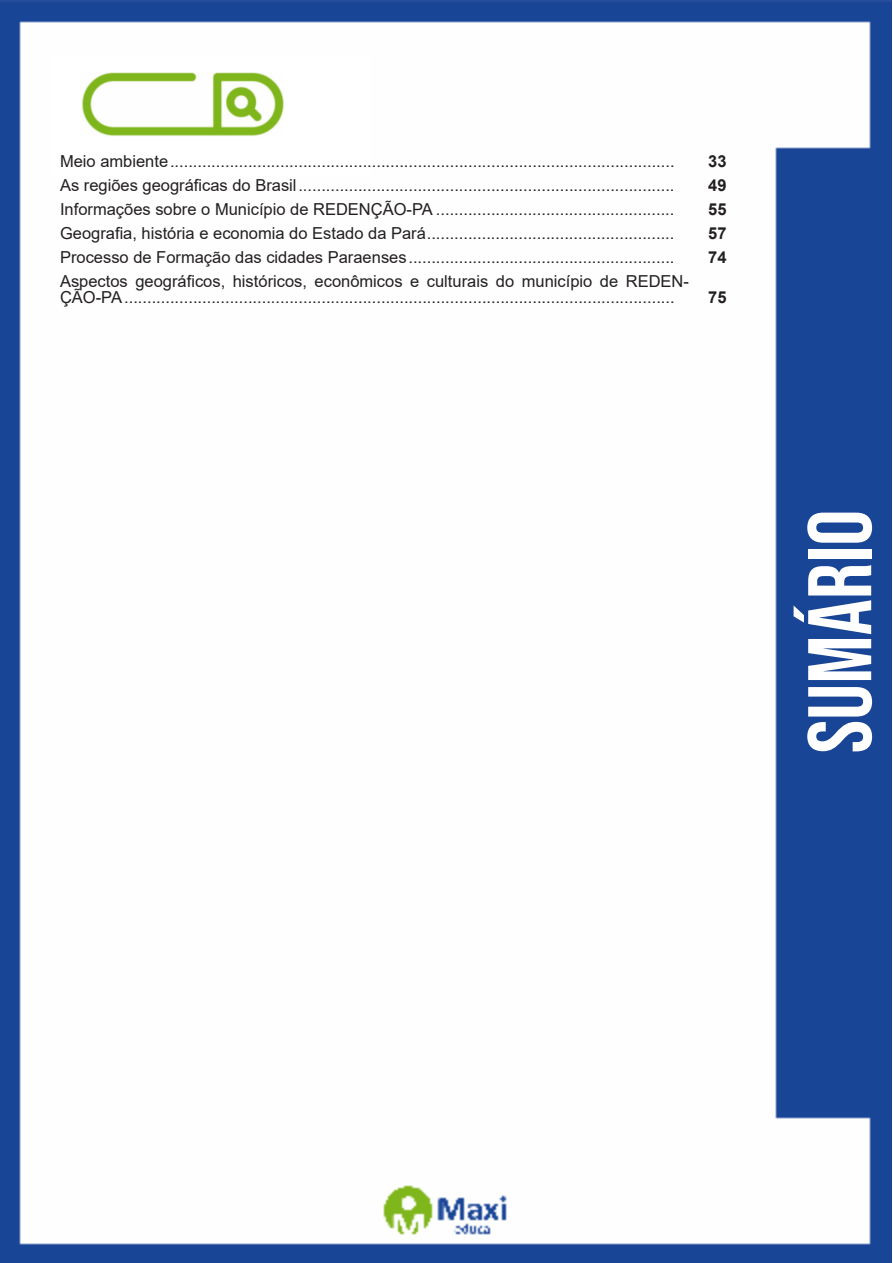
<style>
.page{position:relative;width:893px;height:1263px;background:#fff}
.page>*{position:absolute;margin:0;border:0;box-sizing:border-box;transform-origin:0 0}
.t1{font:90px "Bebas Neue";color:#fff}
.ALTERNATIVAS{font:16.5px/16.5px "Arial";color:#231f20}
.INDICE{font:700 16.5px "Arial";color:#231f20}
</style>
<div class="page">
<img style="left:0;top:0;width:892px;height:1263px">
<div style="left:53px;top:55px;width:317px;height:121px;background:#fff"></div>
<img style="left:82px;top:72px;width:201px;height:64px">
<p class="ALTERNATIVAS" style="left:60px;top:153px;width:616px">Meio ambiente..............................................................................................................</p>
<p class="INDICE" style="left:708px;top:149px;width:20px">33</p>
<p class="ALTERNATIVAS" style="left:60px;top:177px;width:616px">As regiões geográficas do Brasil..................................................................................</p>
<p class="INDICE" style="left:708px;top:173px;width:20px">49</p>
<p class="ALTERNATIVAS" style="left:60px;top:201px;width:616px">Informações sobre o Município de REDENÇÃO-PA ....................................................</p>
<p class="INDICE" style="left:708px;top:197px;width:20px">55</p>
<p class="ALTERNATIVAS" style="left:60px;top:225px;width:616px">Geografia, história e economia do Estado da Pará......................................................</p>
<p class="INDICE" style="left:708px;top:221px;width:20px">57</p>
<p class="ALTERNATIVAS" style="left:60px;top:249px;width:616px">Processo de Formação das cidades Paraenses..........................................................</p>
<p class="INDICE" style="left:708px;top:245px;width:20px">74</p>
<p class="ALTERNATIVAS" style="left:60px;top:273px;width:630px">Aspectos geográficos, históricos, econômicos e culturais do município de REDEN-<br>ÇÃO-PA........................................................................................................................</p>
<p class="INDICE" style="left:708px;top:286px;width:20px">75</p>
<h1 class="t1" style="left:789px;top:753px;width:245px;rotate:-90deg">sumário</h1>
</div>
